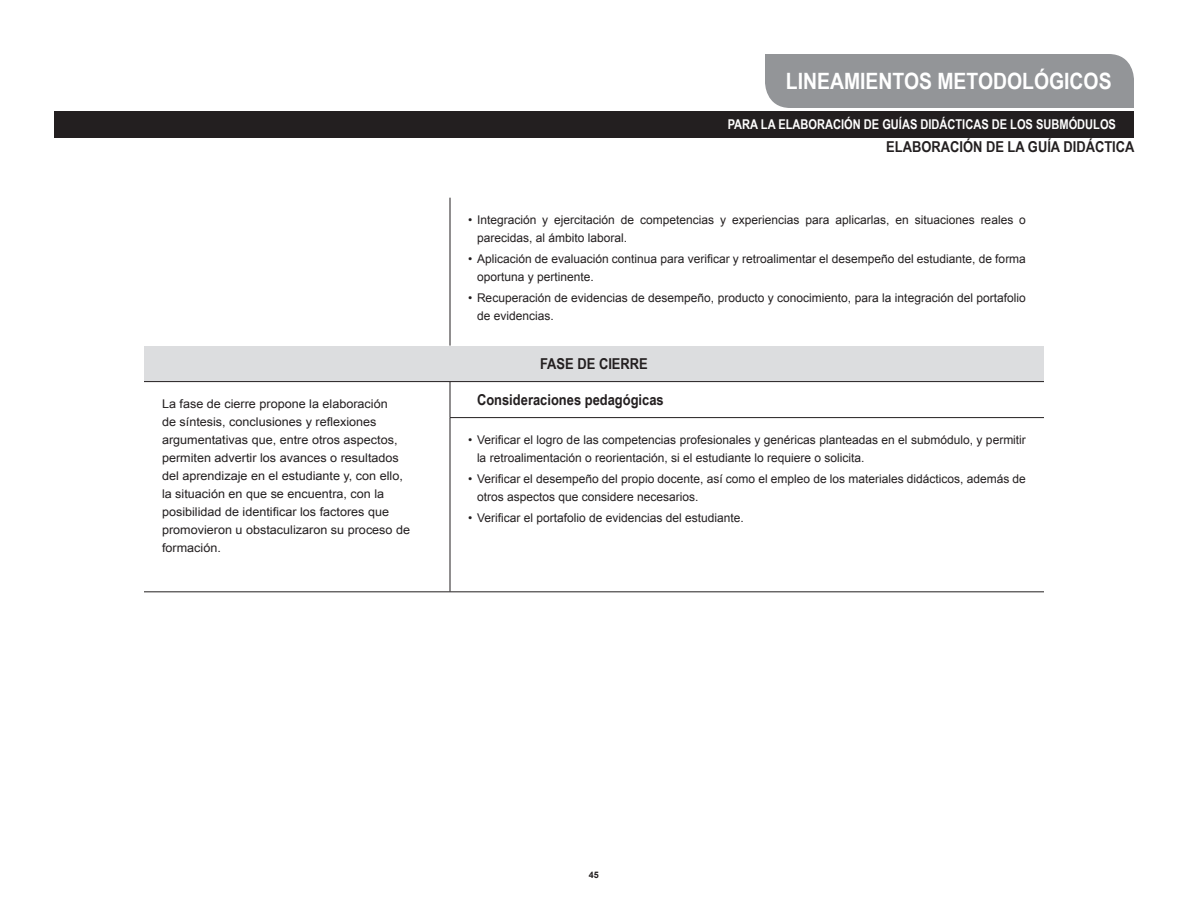
<style>
.page{position:relative;width:1188px;height:918px;background:#fff}
.page>*{position:absolute;margin:0;border:0;box-sizing:border-box;transform-origin:0 0}
.t1{font:700 22.5px "Arial Narrow";color:#fff;scale:1.05 1}
.t2{font:700 15px "Arial Narrow";color:#231f20;scale:1.05 1}
.t3{font:700 13.5px "Arial Narrow";color:#fff}
.t4{font:12px/18px "Arial";color:#231f20}
.t5{font:12px/18px "Arial";color:#231f20;scale:1.05 1}
.t6{font:700 9px "Arial";color:#231f20}
</style>
<div class="page">
<div style="left:54px;top:111px;width:1080px;height:26px;background:#231f20"></div>
<div style="left:765px;top:54px;width:369px;height:54px;background:#939598"></div>
<div style="left:144px;top:346px;width:900px;height:36px;background:#dcdddf"></div>
<hr style="left:450px;top:198px;width:1px;height:148px;background:#231f20">
<hr style="left:450px;top:381px;width:594px;height:1px;background:#231f20">
<hr style="left:450px;top:382px;width:1px;height:35px;background:#231f20">
<hr style="left:450px;top:417px;width:594px;height:1px;background:#231f20">
<hr style="left:450px;top:418px;width:1px;height:173px;background:#231f20">
<hr style="left:450px;top:591px;width:594px;height:1px;background:#231f20">
<hr style="left:144px;top:381px;width:306px;height:1px;background:#231f20">
<hr style="left:144px;top:591px;width:306px;height:1px;background:#231f20">
<p class="t1" style="left:786px;top:64px;width:312px">LINEAMIENTOS METODOLÓGICOS</p>
<p class="t3" style="left:728px;top:114px;width:390px">PARA LA ELABORACIÓN DE GUÍAS DIDÁCTICAS DE LOS SUBMÓDULOS</p>
<p class="t2" style="left:886px;top:135px;width:238px">ELABORACIÓN DE LA GUÍA DIDÁCTICA</p>
<p class="t4" style="left:477px;top:211px;width:550px;text-indent:-9px">• Integración y ejercitación de competencias y experiencias para aplicarlas, en situaciones reales o parecidas, al ámbito laboral.</p>
<p class="t4" style="left:477px;top:250px;width:550px;text-indent:-9px">• Aplicación de evaluación continua para verificar y retroalimentar el desempeño del estudiante, de forma oportuna y pertinente.</p>
<p class="t4" style="left:477px;top:289px;width:550px;text-indent:-9px">• Recuperación de evidencias de desempeño, producto y conocimiento, para la integración del portafolio de evidencias.</p>
<p class="t2" style="left:540px;top:352px;width:104px">FASE DE CIERRE</p>
<p class="t5" style="left:162px;top:395px;width:238px">La fase de cierre propone la elaboración<br>de síntesis, conclusiones y reflexiones argumentativas que, entre otros aspectos, permiten advertir los avances o resultados del aprendizaje en el estudiante y, con ello, la situación en que se encuentra, con la posibilidad de identificar los factores que promovieron u obstaculizaron su proceso de formación.</p>
<p class="t2" style="left:477px;top:388px;width:179px">Consideraciones pedagógicas</p>
<p class="t4" style="left:477px;top:431px;width:550px;text-indent:-9px">• Verificar el logro de las competencias profesionales y genéricas planteadas en el submódulo, y permitir la retroalimentación o reorientación, si el estudiante lo requiere o solicita.</p>
<p class="t4" style="left:477px;top:470px;width:550px;text-indent:-9px">• Verificar el desempeño del propio docente, así como el empleo de los materiales didácticos, además de otros aspectos que considere necesarios.</p>
<p class="t4" style="left:468px;top:509px;width:277px">• Verificar el portafolio de evidencias del estudiante.</p>
<p class="t6" style="left:589px;top:868px;width:12px">45</p>
</div>
